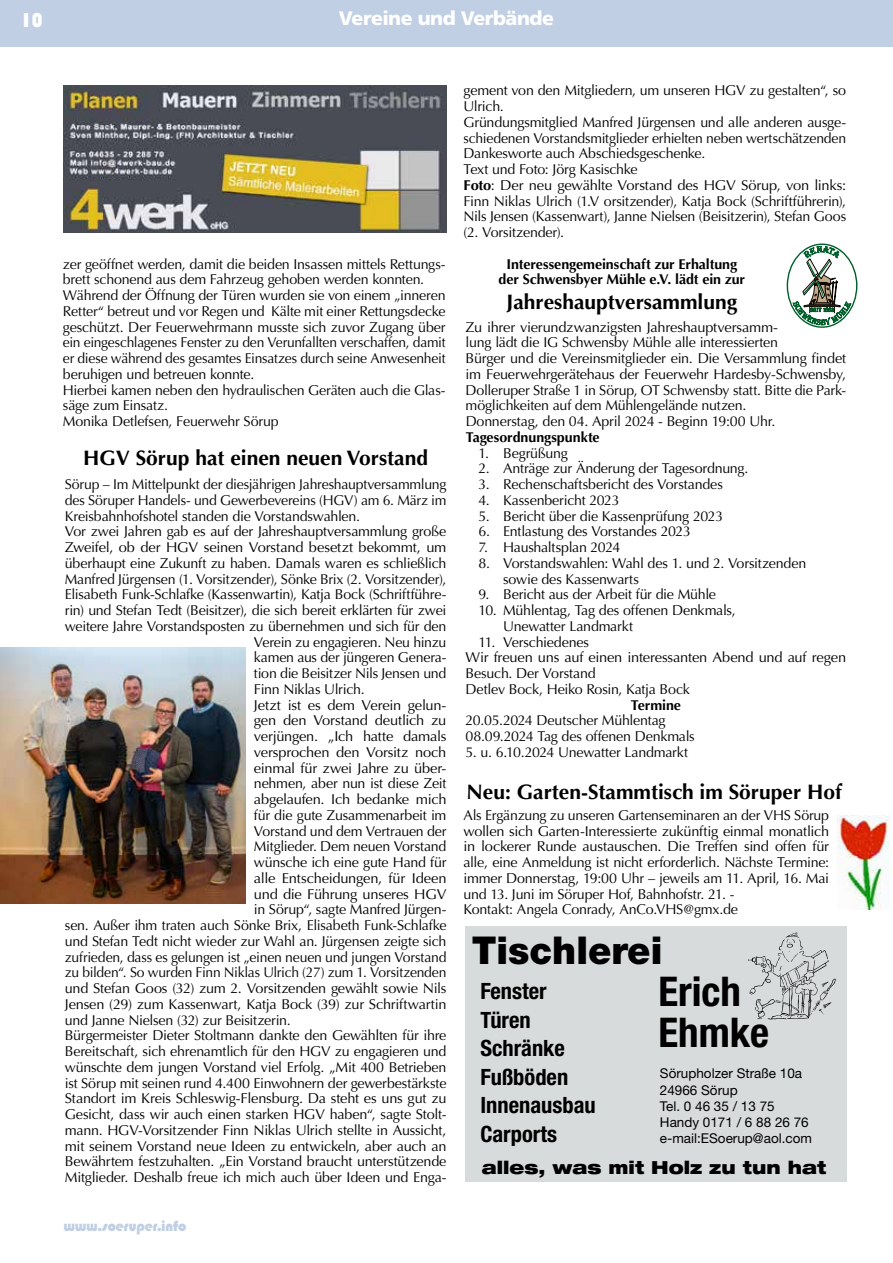
<style>
.page{position:relative;width:893px;height:1263px;background:#fff}
.page>*{position:absolute;margin:0;border:0;box-sizing:border-box;transform-origin:0 0}
.t1{font:700 condensed 40.95px/41px "Helvetica Neue LT Std";color:#000}
.t2{font:900 38.4px "Helvetica Neue LT Std";color:#000}
.t3{font:700 condensed 22.5px/28.5px "Helvetica Neue LT Std";color:#000}
.t4{font:700 21px "Optima";color:#000}
.t5{font:900 19.5px "Frutiger LT Std";letter-spacing:-.025em;color:#fff}
.t6{font:900 19.5px "Blippo BT";color:#fff}
.t7{font:900 expanded 18px "Helvetica Neue LT Std";color:#000;scale:.96 1}
.t8{font:14.25px/15.8px "Optima";letter-spacing:-.015em;color:#000}
.t9{font:700 14.25px/15.8px "Optima";letter-spacing:-.005em;color:#000;text-align:center}
.t10{font:900 14.25px "Blippo BT";color:#c0cfe4}
.t11{font:13.5px/16.2px "Helvetica Neue LT Std";color:#000}
.s1{font-weight:700}
</style>
<div class="page">
<div style="left:0;top:0;width:893px;height:47px;background:#c0cfe4"></div>
<img style="left:64px;top:85px;width:382px;height:147px">
<div style="left:465px;top:926px;width:381px;height:255px;background:#d8dbdc"></div>
<svg style="left:748px;top:932px;width:88px;height:88px"></svg>
<img style="left:0;top:647px;width:245px;height:257px">
<svg style="left:787px;top:243px;width:70px;height:85px"></svg>
<img style="left:838px;top:815px;width:51px;height:95px">
<h3 class="t6" style="left:21px;top:8px;width:23px">10</h3>
<h3 class="t5" style="left:339px;top:7px;width:217px">Vereine und Verbände</h3>
<p class="t8" style="left:63px;top:256px;width:384px">zer geöffnet werden, damit die beiden Insassen mittels Rettungs&shy;brett schonend aus dem Fahrzeug gehoben werden konnten.<br>Während der Öffnung der Türen wurden sie von einem „inneren Retter“ betreut und vor Regen und Kälte mit einer Rettungsdecke geschützt. Der Feuerwehrmann musste sich zuvor Zugang über ein eingeschlagenes Fenster zu den Verunfallten verschaffen, damit er diese während des gesamtes Einsatzes durch seine Anwesenheit beruhigen und betreuen konnte.<br>Hierbei kamen neben den hydraulischen Geräten auch die Glas&shy;säge zum Einsatz.<br>Monika Detlefsen, Feuerwehr Sörup</p>
<h3 class="t4" style="left:83px;top:446px;width:346px">HGV Sörup hat einen neuen Vorstand</h3>
<p class="t8" style="left:65px;top:476px;width:383px">Sörup – Im Mittelpunkt der diesjährigen Jahreshauptversammlung</p>
<p class="t8" style="left:65px;top:492px;width:383px">des Söruper Handels- und Gewerbevereins (HGV) am 6. März im</p>
<p class="t8" style="left:65px;top:508px;width:297px">Kreisbahnhofshotel standen die Vorstandswahlen.</p>
<p class="t8" style="left:65px;top:524px;width:383px">Vor zwei Jahren gab es auf der Jahreshauptversammlung große</p>
<p class="t8" style="left:65px;top:539px;width:383px">Zweifel, ob der HGV seinen Vorstand besetzt bekommt, um</p>
<p class="t8" style="left:65px;top:555px;width:383px">überhaupt eine Zukunft zu haben. Damals waren es schließlich</p>
<p class="t8" style="left:65px;top:571px;width:383px">Manfred Jürgensen (1. Vorsitzender), Sönke Brix (2. Vorsitzender),</p>
<p class="t8" style="left:65px;top:587px;width:383px">Elisabeth Funk-Schlafke (Kassenwartin), Katja Bock (Schriftführe-</p>
<p class="t8" style="left:65px;top:602px;width:383px">rin) und Stefan Tedt (Beisitzer), die sich bereit erklärten für zwei</p>
<p class="t8" style="left:65px;top:618px;width:383px">weitere Jahre Vorstandsposten zu übernehmen und sich für den</p>
<p class="t8" style="left:254px;top:634px;width:194px">Verein zu engagieren. Neu hinzu</p>
<p class="t8" style="left:254px;top:650px;width:194px">kamen aus der jüngeren Genera-</p>
<p class="t8" style="left:254px;top:665px;width:194px">tion die Beisitzer Nils Jensen und</p>
<p class="t8" style="left:254px;top:681px;width:112px">Finn Niklas Ulrich.</p>
<p class="t8" style="left:254px;top:697px;width:194px">Jetzt ist es dem Verein gelun-</p>
<p class="t8" style="left:254px;top:713px;width:194px">gen den Vorstand deutlich zu</p>
<p class="t8" style="left:254px;top:728px;width:194px">verjüngen. „Ich hatte damals</p>
<p class="t8" style="left:254px;top:744px;width:194px">versprochen den Vorsitz noch</p>
<p class="t8" style="left:254px;top:760px;width:194px">einmal für zwei Jahre zu über-</p>
<p class="t8" style="left:254px;top:776px;width:194px">nehmen, aber nun ist diese Zeit</p>
<p class="t8" style="left:254px;top:791px;width:194px">abgelaufen. Ich bedanke mich</p>
<p class="t8" style="left:254px;top:807px;width:194px">für die gute Zusammenarbeit im</p>
<p class="t8" style="left:254px;top:823px;width:194px">Vorstand und dem Vertrauen der</p>
<p class="t8" style="left:254px;top:839px;width:194px">Mitglieder. Dem neuen Vorstand</p>
<p class="t8" style="left:254px;top:854px;width:194px">wünsche ich eine gute Hand für</p>
<p class="t8" style="left:254px;top:870px;width:194px">alle Entscheidungen, für Ideen</p>
<p class="t8" style="left:254px;top:886px;width:194px">und die Führung unseres HGV</p>
<p class="t8" style="left:254px;top:902px;width:194px">in Sörup“, sagte Manfred Jürgen-</p>
<p class="t8" style="left:65px;top:917px;width:383px">sen. Außer ihm traten auch Sönke Brix, Elisabeth Funk-Schlafke</p>
<p class="t8" style="left:65px;top:933px;width:383px">und Stefan Tedt nicht wieder zur Wahl an. Jürgensen zeigte sich</p>
<p class="t8" style="left:65px;top:949px;width:383px">zufrieden, dass es gelungen ist „einen neuen und jungen Vorstand</p>
<p class="t8" style="left:65px;top:965px;width:383px">zu bilden“. So wurden Finn Niklas Ulrich (27) zum 1. Vorsitzenden</p>
<p class="t8" style="left:65px;top:980px;width:383px">und Stefan Goos (32) zum 2. Vorsitzenden gewählt sowie Nils</p>
<p class="t8" style="left:65px;top:996px;width:383px">Jensen (29) zum Kassenwart, Katja Bock (39) zur Schriftwartin</p>
<p class="t8" style="left:65px;top:1012px;width:227px">und Janne Nielsen (32) zur Beisitzerin.</p>
<p class="t8" style="left:65px;top:1028px;width:383px">Bürgermeister Dieter Stoltmann dankte den Gewählten für ihre</p>
<p class="t8" style="left:65px;top:1043px;width:383px">Bereitschaft, sich ehrenamtlich für den HGV zu engagieren und</p>
<p class="t8" style="left:65px;top:1059px;width:383px">wünschte dem jungen Vorstand viel Erfolg. „Mit 400 Betrieben</p>
<p class="t8" style="left:65px;top:1075px;width:383px">ist Sörup mit seinen rund 4.400 Einwohnern der gewerbestärkste</p>
<p class="t8" style="left:65px;top:1091px;width:383px">Standort im Kreis Schleswig-Flensburg. Da steht es uns gut zu</p>
<p class="t8" style="left:65px;top:1106px;width:383px">Gesicht, dass wir auch einen starken HGV haben“, sagte Stolt-</p>
<p class="t8" style="left:65px;top:1122px;width:383px">mann. HGV-Vorsitzender Finn Niklas Ulrich stellte in Aussicht,</p>
<p class="t8" style="left:65px;top:1138px;width:383px">mit seinem Vorstand neue Ideen zu entwickeln, aber auch an</p>
<p class="t8" style="left:65px;top:1154px;width:383px">Bewährtem festzuhalten. „Ein Vorstand braucht unterstützende</p>
<p class="t8" style="left:65px;top:1169px;width:383px">Mitglieder. Deshalb freue ich mich auch über Ideen und Enga-</p>
<p class="t10" style="left:64px;top:1217px;width:124px">www.soeruper.info</p>
<p class="t8" style="left:463px;top:83px;width:384px">gement von den Mitgliedern, um unseren HGV zu gestalten“, so Ulrich.<br>Gründungsmitglied Manfred Jürgensen und alle anderen ausge&shy;schiedenen Vorstandsmitglieder erhielten neben wertschätzenden Dankesworte auch Abschiedsgeschenke.<br>Text und Foto: Jörg Kasischke<br><span class="s1">Foto</span>: Der neu gewählte Vorstand des HGV Sörup, von links:<br>Finn Niklas Ulrich (1.V orsitzender), Katja Bock (Schriftführerin), Nils Jensen (Kassenwart), Janne Nielsen (Beisitzerin), Stefan Goos (2. Vorsitzender).</p>
<p class="t9" style="left:499px;top:256px;width:248px">Interessengemeinschaft zur Erhaltung der Schwensbyer Mühle e.V. lädt ein zur</p>
<h3 class="t4" style="left:507px;top:290px;width:232px">Jahreshauptversammlung</h3>
<p class="t8" style="left:466px;top:319px;width:382px">Zu ihrer vierundzwanzigsten Jahreshauptversamm-<br>lung lädt die IG Schwensby Mü hle alle interessierten<br>Bü rger und die Vereinsmitglieder ein. Die Versammlung findet im Feuerwehrgerätehaus der Feuerwehr Hardesby-Schwensby, Dolleruper Straße 1 in Sörup, OT Schwensby statt. Bitte die Park&shy;möglichkeiten auf dem Mü hlengelände nutzen.<br>Donnerstag, den 04. April 2024 - Beginn 19:00 Uhr.</p>
<p class="t9" style="left:466px;top:429px;width:135px">Tagesordnungspunkte</p>
<p class="t8" style="left:478px;top:445px;width:91px">1. Begrü ßung</p>
<p class="t8" style="left:478px;top:461px;width:271px">2. Anträge zur Änderung der Tagesordnung.</p>
<p class="t8" style="left:478px;top:476px;width:246px">3. Rechenschaftsbericht des Vorstandes</p>
<p class="t8" style="left:478px;top:492px;width:143px">4. Kassenbericht 2023</p>
<p class="t8" style="left:478px;top:508px;width:246px">5. Bericht über die Kassenprüfung 2023</p>
<p class="t8" style="left:478px;top:524px;width:214px">6. Entlastung des Vorstandes 2023</p>
<p class="t8" style="left:478px;top:539px;width:144px">7. Haushaltsplan 2024</p>
<p class="t8" style="left:503px;top:555px;width:305px;text-indent:-25px">8. Vorstandswahlen: Wahl des 1. und 2. Vorsitzenden sowie des Kassenwarts</p>
<p class="t8" style="left:478px;top:587px;width:239px">9. Bericht aus der Arbeit fü r die Mü hle</p>
<p class="t8" style="left:503px;top:602px;width:234px;text-indent:-25px">10. Mü hlentag, Tag des offenen Denkmals,<br>Unewatter Landmarkt</p>
<p class="t8" style="left:466px;top:634px;width:382px;text-indent:13px">11. Verschiedenes<br>Wir freuen uns auf einen interessanten Abend und auf regen Besuch. Der Vorstand<br>Detlev Bock, Heiko Rosin, Katja Bock</p>
<p class="t9" style="left:631px;top:697px;width:52px">Termine</p>
<p class="t8" style="left:466px;top:713px;width:231px">20.05.2024 Deutscher Mü hlentag<br>08.09.2024 Tag des offenen Denkmals</p>
<p class="t8" style="left:466px;top:744px;width:224px">5. u. 6.10.2024 Unewatter Landmarkt</p>
<h3 class="t4" style="left:467px;top:779px;width:376px">Neu: Garten-Stammtisch im Söruper Hof</h3>
<p class="t8" style="left:463px;top:807px;width:367px">Als Ergänzung zu unseren Gartenseminaren an der VHS Sörup wollen sich Garten-Interessierte zukünftig einmal monatlich in lockerer Runde austauschen. Die Treffen sind offen für alle, eine Anmeldung ist nicht erforderlich. Nächste Termine: immer Donnerstag, 19:00 Uhr – jeweils am 11. April, 16. Mai und 13. Juni im Söruper Hof, Bahnhofstr. 21. -<br>Kontakt: Angela Conrady, AnCo.VHS@gmx.de</p>
<h2 class="t2" style="left:472px;top:928px;width:192px">Tischlerei</h2>
<h1 class="t1" style="left:658px;top:970px;width:112px">Erich<br>Ehmke</h1>
<p class="t11" style="left:660px;top:1065px;width:154px">Sörupholzer Straße 10a<br>24966 Sörup<br>Tel. 0 46 35 / 13 75<br>Handy 0171 / 6 88 26 76 e-mail:ESoerup@aol.com</p>
<p class="t7" style="left:482px;top:1156px;width:360px">alles, was mit Holz zu tun hat</p>
<h3 class="t3" style="left:480px;top:977px;width:117px">Fenster<br>Türen<br>Schränke<br>Fußböden<br>Innenausbau<br>Carports</h3>
</div>
